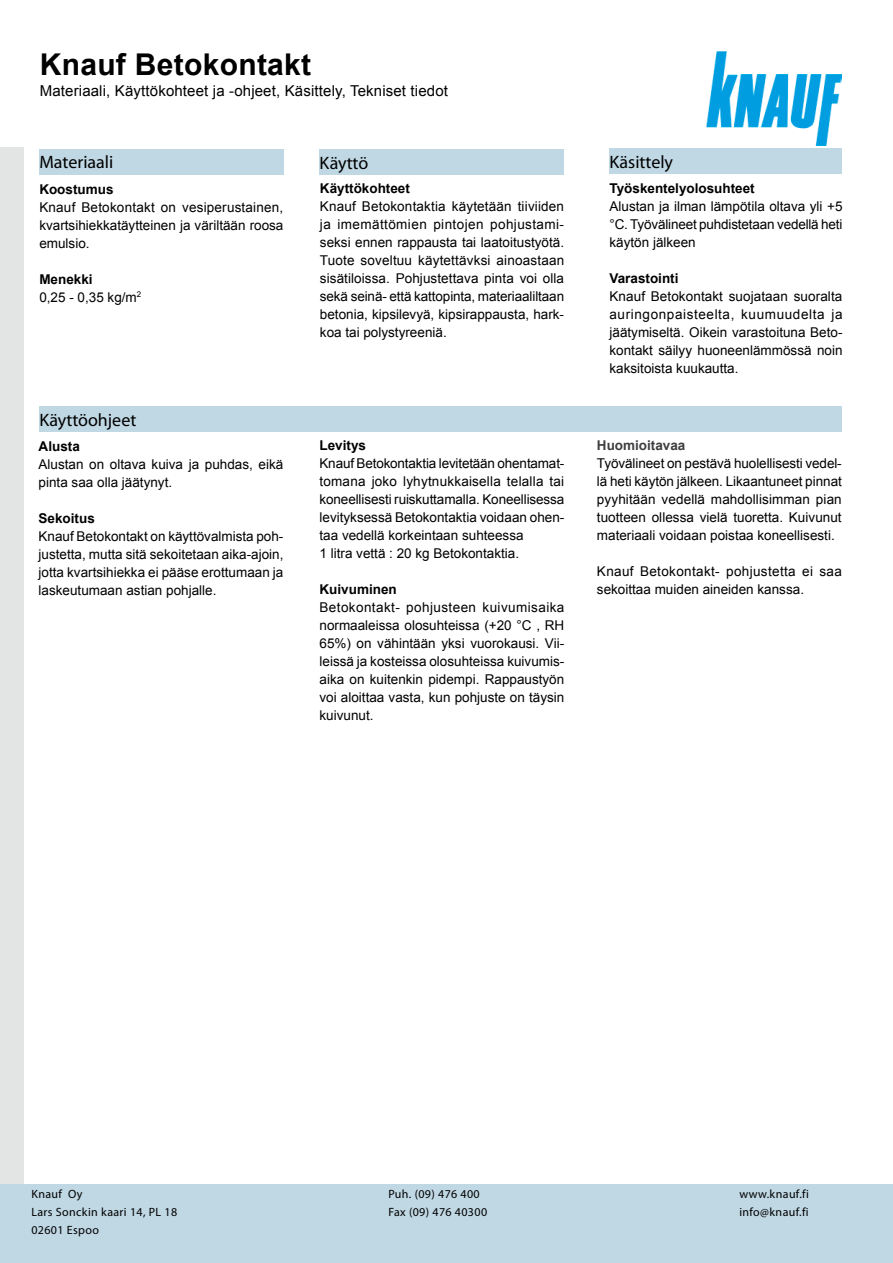
<style>
.page{position:relative;width:893px;height:1263px;background:#fff}
.page>*{position:absolute;margin:0;border:0;box-sizing:border-box;transform-origin:0 0}
.t1{font:700 30px "Arial";letter-spacing:.01em;color:#000}
.t2{font:18px "Myriad Pro";color:#000}
.t3{font:15px "Arial";letter-spacing:.01em;color:#000}
.t4{font:13.5px/18px "Arial";color:#000;text-align:justify}
.t5{font:700 13.5px "Arial";color:#000}
.t6{font:13.5px/18px "Arial";letter-spacing:.025em;color:#000}
.t7{font:700 13.5px "Arial";color:#3e3d40}
.t8{font:12px "Myriad Pro";letter-spacing:.03em;color:#000}
.s1{font-weight:700}
</style>
<div class="page">
<div style="left:0;top:147px;width:24px;height:1055px;background:#e3e4e4"></div>
<div style="left:0;top:1184px;width:893px;height:79px;background:#c0d8e4"></div>
<div style="left:39px;top:149px;width:244px;height:25px;background:#c0d8e4"></div>
<div style="left:320px;top:150px;width:244px;height:25px;background:#c0d8e4"></div>
<div style="left:609px;top:148px;width:233px;height:26px;background:#c0d8e4"></div>
<div style="left:39px;top:406px;width:803px;height:26px;background:#c0d8e4"></div>
<img style="left:706px;top:51px;width:136px;height:94px">
<h1 class="t1" style="left:40px;top:45px;width:273px">Knauf Betokontakt</h1>
<p class="t3" style="left:40px;top:81px;width:410px">Materiaali, Käyttökohteet ja -ohjeet, Käsittely, Tekniset tiedot</p>
<h2 class="t2" style="left:39px;top:151px;width:76px">Materiaali</h2>
<h2 class="t2" style="left:320px;top:152px;width:50px">Käyttö</h2>
<h2 class="t2" style="left:609px;top:151px;width:65px">Käsittely</h2>
<p class="t5" style="left:39px;top:180px;width:76px">Koostumus</p>
<p class="t4" style="left:39px;top:198px;width:246px">Knauf Betokontakt on vesiperustainen, kvartsihiekkatäytteinen ja väriltään roosa emulsio.</p>
<p class="t4" style="left:39px;top:270px;width:103px"><span class="s1">Menekki<br></span>0,25 - 0,35 kg/m<sup>2</sup></p>
<p class="t5" style="left:320px;top:180px;width:92px">Käyttökohteet</p>
<p class="t4" style="left:320px;top:198px;width:246px">Knauf Betokontaktia käytetään tiiviiden ja imemättömien pintojen pohjustami&shy;seksi ennen rappausta tai laatoitustyötä.<br>Tuote soveltuu käytettävksi ainoastaan sisätiloissa. Pohjustettava pinta voi olla sekä seinä- että kattopinta, materiaaliltaan betonia, kipsilevyä, kipsirappausta, hark&shy;koa tai polystyreeniä.</p>
<p class="t5" style="left:609px;top:180px;width:147px">Työskentelyolosuhteet</p>
<p class="t4" style="left:609px;top:198px;width:234px">Alustan ja ilman lämpötila oltava yli +5 °C. Työvälineet puhdistetaan vedellä heti käytön jälkeen</p>
<p class="t5" style="left:609px;top:270px;width:71px">Varastointi</p>
<p class="t4" style="left:609px;top:288px;width:235px">Knauf Betokontakt suojataan suoralta auringonpaisteelta, kuumuudelta ja jäätymiseltä. Oikein varastoituna Beto&shy;kontakt säilyy huoneenlämmössä noin kaksitoista kuukautta.</p>
<h2 class="t2" style="left:39px;top:408px;width:98px">Käyttöohjeet</h2>
<p class="t5" style="left:39px;top:437px;width:43px">Alusta</p>
<p class="t4" style="left:39px;top:455px;width:246px">Alustan on oltava kuiva ja puhdas, eikä pinta saa olla jäätynyt.</p>
<p class="t5" style="left:39px;top:509px;width:58px">Sekoitus</p>
<p class="t4" style="left:39px;top:527px;width:246px">Knauf Betokontakt on käyttövalmista poh&shy;justetta, mutta sitä sekoitetaan aika-ajoin, jotta kvartsihiekka ei pääse erottumaan ja laskeutumaan astian pohjalle.</p>
<p class="t5" style="left:319px;top:437px;width:48px">Levitys</p>
<p class="t4" style="left:319px;top:455px;width:246px;text-align:left">Knauf Betokontaktia levitetään ohentamat&shy;tomana joko lyhytnukkaisella telalla tai koneellisesti ruiskuttamalla. Koneellisessa levityksessä Betokontaktia voidaan ohen&shy;taa vedellä korkeintaan suhteessa<br>1 litra vettä : 20 kg Betokontaktia.</p>
<p class="t5" style="left:319px;top:581px;width:79px">Kuivuminen</p>
<p class="t4" style="left:319px;top:599px;width:246px">Betokontakt- pohjusteen kuivumisaika normaaleissa olosuhteissa (+20 °C , RH 65%) on vähintään yksi vuorokausi. Vii&shy;leissä ja kosteissa olosuhteissa kuivumis&shy;aika on kuitenkin pidempi. Rappaustyön voi aloittaa vasta, kun pohjuste on täysin kuivunut.</p>
<p class="t7" style="left:597px;top:436px;width:90px">Huomioitavaa</p>
<p class="t4" style="left:597px;top:454px;width:246px">Työvälineet on pestävä huolellisesti vedel&shy;lä heti käytön jälkeen. Likaantuneet pinnat pyyhitään vedellä mahdollisimman pian tuotteen ollessa vielä tuoretta. Kuivunut materiaali voidaan poistaa koneellisesti.</p>
<p class="t6" style="left:597px;top:562px;width:246px">Knauf Betokontakt- pohjustetta ei saa sekoittaa muiden aineiden kanssa.</p>
<p class="t8" style="left:31px;top:1186px;width:53px">Knauf Oy</p>
<p class="t8" style="left:388px;top:1186px;width:93px">Puh. (09) 476 400</p>
<p class="t8" style="left:739px;top:1186px;width:71px">www.knauf.fi</p>
<p class="t8" style="left:31px;top:1204px;width:147px">Lars Sonckin kaari 14, PL 18</p>
<p class="t8" style="left:388px;top:1204px;width:100px">Fax (09) 476 40300</p>
<p class="t8" style="left:739px;top:1204px;width:71px">info@knauf.fi</p>
<p class="t8" style="left:31px;top:1222px;width:69px">02601 Espoo</p>
</div>
